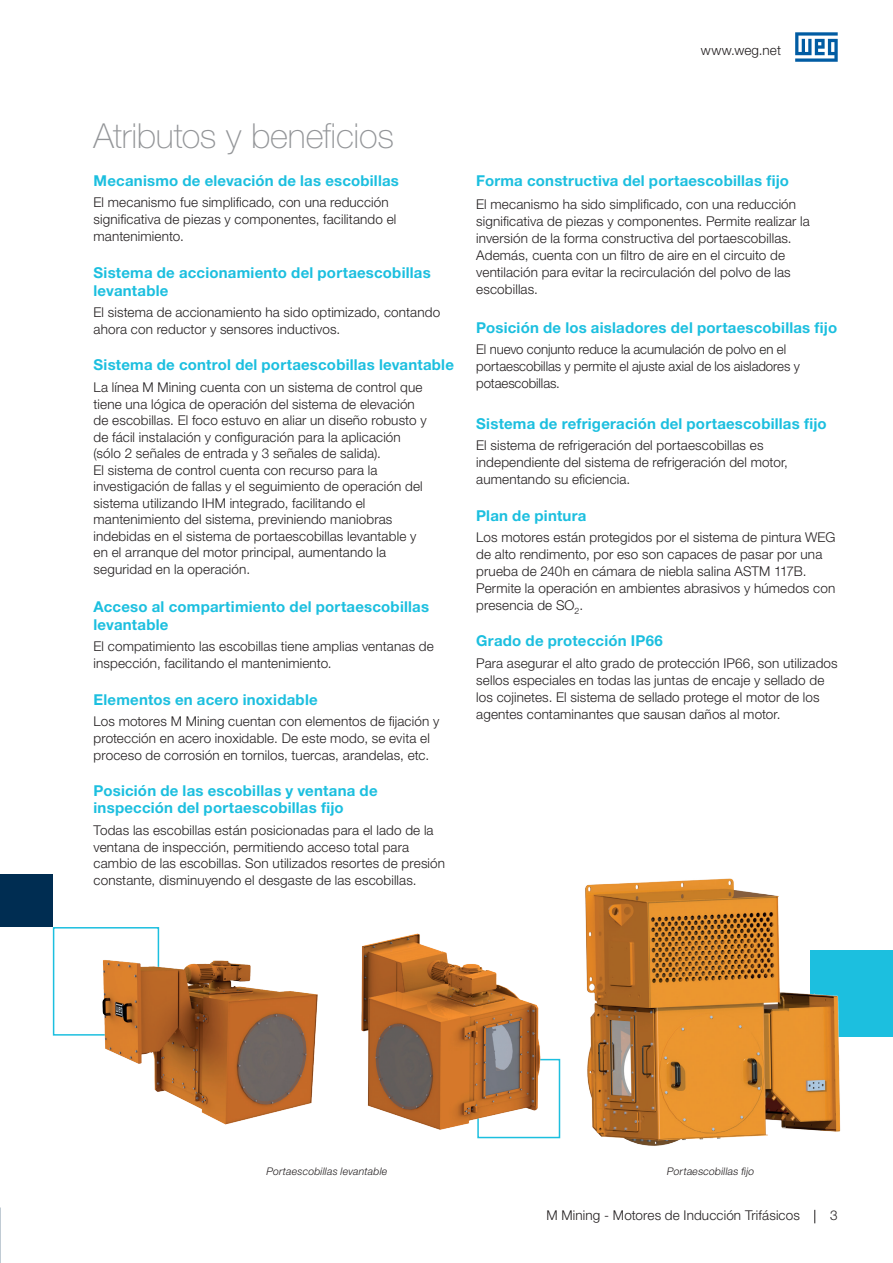
<style>
.page{position:relative;width:893px;height:1263px;background:#fff}
.page>*{position:absolute;margin:0;border:0;box-sizing:border-box;transform-origin:0 0}
.t1{font:100 34.5px "Helvetica Neue LT Pro";letter-spacing:-.01em;color:#939598}
.t2{font:700 15px/18px "Helvetica Neue LT Pro";letter-spacing:.015em;color:#1cbfdf}
.t3{font:300 13.5px/17px "Helvetica Neue LT Pro";letter-spacing:.01em;color:#231f20}
.t4{font:italic 300 10.5px "Helvetica Neue LT Pro";letter-spacing:.02em;color:#231f20}
.t5{font:italic 300 10.5px "Helvetica Neue LT Pro";color:#231f20}
</style>
<div class="page">
<svg style="left:795px;top:32px;width:43px;height:30px"></svg>
<svg style="left:814px;top:1210px;width:1px;height:13px"></svg>
<div style="left:0;top:874px;width:53px;height:53px;background:#002d52"></div>
<div style="left:810px;top:950px;width:83px;height:87px;background:#1cbfdf"></div>
<div style="left:53px;top:927px;width:106px;height:108px;border:2px solid #1cbfdf"></div>
<img style="left:585px;top:878px;width:256px;height:268px">
<img style="left:361px;top:933px;width:200px;height:206px">
<img style="left:87px;top:948px;width:231px;height:177px">
<p class="t3" style="left:701px;top:42px;width:82px">www.weg.net</p>
<h1 class="t1" style="left:94px;top:115px;width:302px">Atributos y beneficios</h1>
<p class="t2" style="left:94px;top:171px;width:307px">Mecanismo de elevación de las escobillas</p>
<p class="t3" style="left:94px;top:194px;width:304px">El mecanismo fue simplificado, con una reducción significativa de piezas y componentes, facilitando el mantenimiento.</p>
<p class="t2" style="left:94px;top:263px;width:339px">Sistema de accionamiento del portaescobillas levantable</p>
<p class="t3" style="left:94px;top:303px;width:348px">El sistema de accionamiento ha sido optimizado, contando ahora con reductor y sensores inductivos.</p>
<p class="t2" style="left:94px;top:355px;width:362px">Sistema de control del portaescobillas levantable</p>
<p class="t3" style="left:94px;top:379px;width:335px;line-height:16.5px">La línea M Mining cuenta con un sistema de control que tiene una lógica de operación del sistema de elevación de escobillas. El foco estuvo en aliar un diseño robusto y de fácil instalación y configuración para la aplicación (sólo 2 señales de entrada y 3 señales de salida).<br>El sistema de control cuenta con recurso para la investigación de fallas y el seguimiento de operación del sistema utilizando IHM integrado, facilitando el mantenimiento del sistema, previniendo maniobras indebidas en el sistema de portaescobillas levantable y en el arranque del motor principal, aumentando la seguridad en la operación.</p>
<p class="t2" style="left:94px;top:597px;width:337px">Acceso al compartimiento del portaescobillas levantable</p>
<p class="t3" style="left:94px;top:638px;width:342px">El compatimiento las escobillas tiene amplias ventanas de inspección, facilitando el mantenimiento.</p>
<p class="t2" style="left:94px;top:690px;width:226px">Elementos en acero inoxidable</p>
<p class="t3" style="left:94px;top:712px;width:347px">Los motores M Mining cuentan con elementos de fijación y protección en acero inoxidable. De este modo, se evita el proceso de corrosión en tornilos, tuercas, arandelas, etc.</p>
<p class="t2" style="left:94px;top:782px;width:286px;line-height:17px">Posición de las escobillas y ventana de inspección del portaescobillas fijo</p>
<p class="t3" style="left:94px;top:822px;width:353px;line-height:16.5px">Todas las escobillas están posicionadas para el lado de la ventana de inspección, permitiendo acceso total para cambio de las escobillas. Son utilizados resortes de presión constante, disminuyendo el desgaste de las escobillas.</p>
<p class="t2" style="left:476px;top:171px;width:314px">Forma constructiva del portaescobillas fijo</p>
<p class="t3" style="left:476px;top:195px;width:335px">El mecanismo ha sido simplificado, con una reducción significativa de piezas y componentes. Permite realizar la inversión de la forma constructiva del portaescobillas.<br>Además, cuenta con un filtro de aire en el circuito de ventilación para evitar la recirculación del polvo de las escobillas.</p>
<p class="t2" style="left:476px;top:318px;width:362px">Posición de los aisladores del portaescobillas fijo</p>
<p class="t3" style="left:476px;top:341px;width:325px">El nuevo conjunto reduce la acumulación de polvo en el portaescobillas y permite el ajuste axial de los aisladores y potaescobillas.</p>
<p class="t2" style="left:476px;top:414px;width:352px">Sistema de refrigeración del portaescobillas fijo</p>
<p class="t3" style="left:476px;top:437px;width:313px">El sistema de refrigeración del portaescobillas es independiente del sistema de refrigeración del motor, aumentando su eficiencia.</p>
<p class="t2" style="left:476px;top:506px;width:112px">Plan de pintura</p>
<p class="t3" style="left:476px;top:528px;width:361px">Los motores están protegidos por el sistema de pintura WEG de alto rendimento, por eso son capaces de pasar por una prueba de 240h en cámara de niebla salina ASTM 117B.<br>Permite la operación en ambientes abrasivos y húmedos con presencia de SO<sub>2</sub>.</p>
<p class="t2" style="left:476px;top:631px;width:188px">Grado de protección IP66</p>
<p class="t3" style="left:476px;top:654px;width:363px">Para asegurar el alto grado de protección IP66, son utilizados sellos especiales en todas las juntas de encaje y sellado de los cojinetes. El sistema de sellado protege el motor de los agentes contaminantes que sausan daños al motor.</p>
<p class="t4" style="left:266px;top:1165px;width:122px">Portaescobillas levantable</p>
<p class="t5" style="left:667px;top:1165px;width:91px">Portaescobillas fijo</p>
<p class="t3" style="left:547px;top:1207px;width:255px">M Mining - Motores de Inducción Trifásicos</p>
<p class="t3" style="left:830px;top:1207px;width:9px">3</p>
</div>
